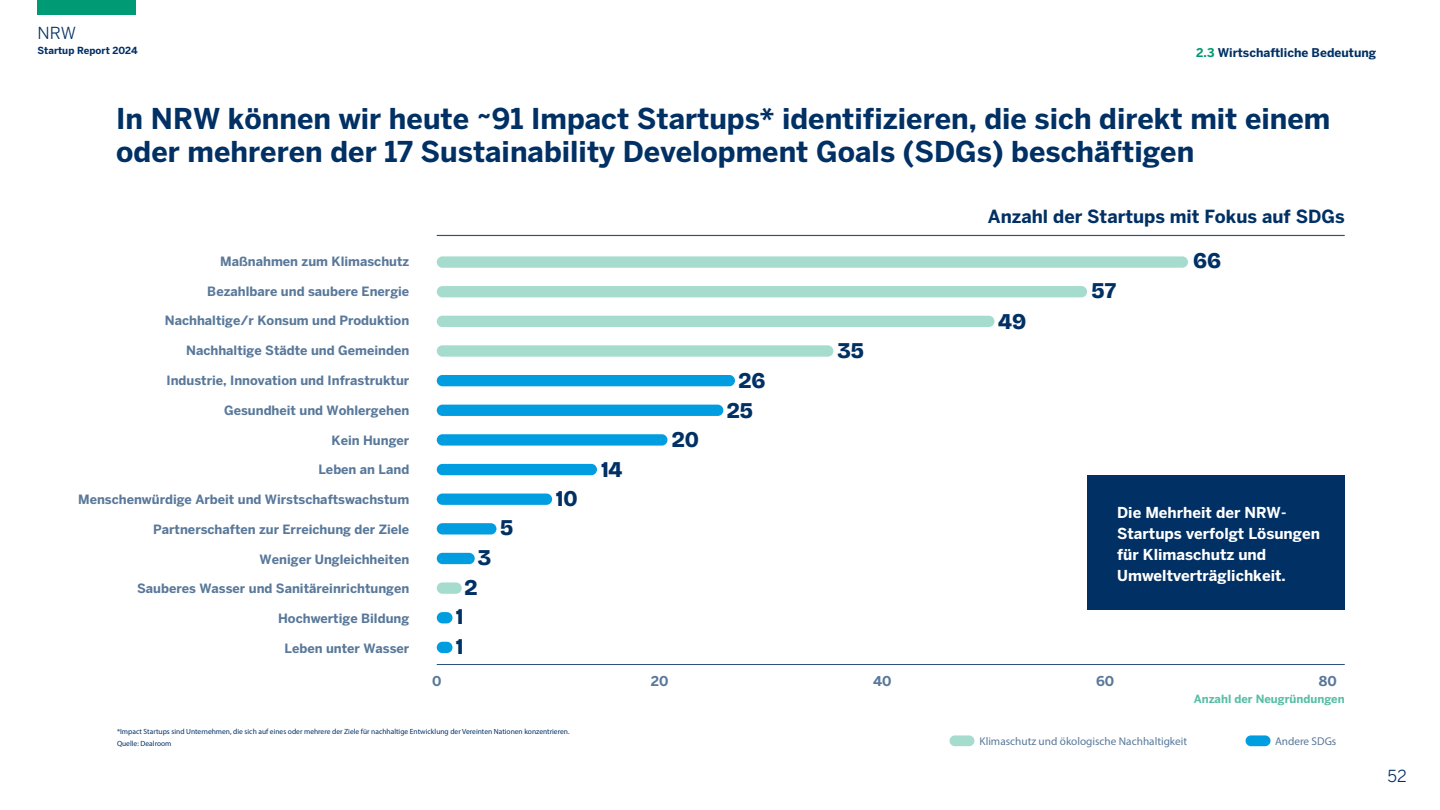
<style>
.page{position:relative;width:1440px;height:810px;background:#fff}
.page>*{position:absolute;margin:0;border:0;box-sizing:border-box;transform-origin:0 0}
.t1{font:700 28.5px/33px "Benton Sans";color:#003064}
.t2{font:800 condensed 22.5px "Bricolage Grotesque 48 pt";color:#003064}
.t3{font:700 18px "Benton Sans";color:#003064}
.t4{font:16.5px "Benton Sans";color:#003064}
.t5{font:700 15px/21px "Benton Sans";color:#fff}
.t6{font:700 13.5px "Benton Sans";color:#59789a}
.t7{font:700 12.75px "Benton Sans";color:#59789a}
.t8{font:700 12px "Benton Sans";color:#003064}
.t9{font:11.25px "Myriad Pro";color:#59789a}
.t10{font:700 11.25px "Benton Sans";color:#59bea5}
.t11{font:700 9.75px "Benton Sans";color:#003064}
.t12{font:7.5px "Myriad Pro";color:#003064}
.s1{color:#009b74}
</style>
<div class="page">
<div style="left:38px;top:0;width:98px;height:15px;background:#009b74"></div>
<div style="left:950px;top:735px;width:24px;height:11px;background:#a6dcce;border-radius:5px"></div>
<div style="left:1246px;top:735px;width:25px;height:11px;background:#009ee0;border-radius:5px"></div>
<hr style="left:437px;top:664px;width:908px;height:1px;background:#2b537e">
<hr style="left:437px;top:235px;width:908px;height:1px;background:#2b537e">
<div style="left:437px;top:256px;width:751px;height:12px;background:#a6dcce;border-radius:6px"></div>
<div style="left:437px;top:316px;width:557px;height:11px;background:#a6dcce;border-radius:6px"></div>
<div style="left:437px;top:375px;width:298px;height:11px;background:#009ee0;border-radius:6px"></div>
<div style="left:437px;top:494px;width:115px;height:11px;background:#009ee0;border-radius:6px"></div>
<div style="left:437px;top:434px;width:230px;height:12px;background:#009ee0;border-radius:6px"></div>
<div style="left:437px;top:553px;width:38px;height:11px;background:#009ee0;border-radius:6px"></div>
<div style="left:437px;top:612px;width:16px;height:11px;background:#009ee0;border-radius:6px"></div>
<div style="left:437px;top:286px;width:650px;height:11px;background:#a6dcce;border-radius:6px"></div>
<div style="left:437px;top:345px;width:396px;height:12px;background:#a6dcce;border-radius:6px"></div>
<div style="left:437px;top:405px;width:286px;height:11px;background:#009ee0;border-radius:6px"></div>
<div style="left:437px;top:523px;width:59px;height:12px;background:#009ee0;border-radius:6px"></div>
<div style="left:437px;top:464px;width:160px;height:11px;background:#009ee0;border-radius:6px"></div>
<div style="left:437px;top:582px;width:25px;height:12px;background:#a6dcce;border-radius:6px"></div>
<div style="left:437px;top:642px;width:16px;height:11px;background:#009ee0;border-radius:6px"></div>
<div style="left:1087px;top:475px;width:258px;height:135px;background:#003064"></div>
<p class="t4" style="left:38px;top:23px;width:40px">NRW</p>
<p class="t11" style="left:38px;top:45px;width:102px">Startup Report 2024</p>
<p class="t8" style="left:1196px;top:45px;width:181px"><span class="s1">2.3</span> Wirtschaftliche Bedeutung</p>
<p class="t1" style="left:116px;top:102px;width:1216px">In NRW können wir heute ~91 Impact Startups* identifizieren, die sich direkt mit einem oder mehreren der 17 Sustainability Development Goals (SDGs) beschäftigen</p>
<p class="t7" style="left:220px;top:254px;width:190px">Maßnahmen zum Klimaschutz</p>
<p class="t7" style="left:207px;top:283px;width:204px">Bezahlbare und saubere Energie</p>
<p class="t7" style="left:165px;top:313px;width:246px">Nachhaltige/r Konsum und Produktion</p>
<p class="t7" style="left:186px;top:343px;width:225px">Nachhaltige Städte und Gemeinden</p>
<p class="t7" style="left:167px;top:373px;width:244px">Industrie, Innovation und Infrastruktur</p>
<p class="t7" style="left:224px;top:403px;width:187px">Gesundheit und Wohlergehen</p>
<p class="t7" style="left:332px;top:432px;width:79px">Kein Hunger</p>
<p class="t7" style="left:319px;top:462px;width:92px">Leben an Land</p>
<p class="t7" style="left:78px;top:492px;width:333px">Menschenwürdige Arbeit und Wirstschaftswachstum</p>
<p class="t7" style="left:153px;top:522px;width:258px">Partnerschaften zur Erreichung der Ziele</p>
<p class="t7" style="left:260px;top:551px;width:151px">Weniger Ungleichheiten</p>
<p class="t7" style="left:137px;top:581px;width:274px">Sauberes Wasser und Sanitäreinrichtungen</p>
<p class="t7" style="left:278px;top:611px;width:133px">Hochwertige Bildung</p>
<p class="t7" style="left:285px;top:641px;width:126px">Leben unter Wasser</p>
<p class="t3" style="left:988px;top:205px;width:358px">Anzahl der Startups mit Fokus auf SDGs</p>
<p class="t2" style="left:478px;top:542px;width:15px">3</p>
<p class="t2" style="left:464px;top:573px;width:15px">2</p>
<p class="t2" style="left:456px;top:602px;width:9px">1</p>
<p class="t2" style="left:456px;top:631px;width:9px">1</p>
<p class="t2" style="left:500px;top:513px;width:15px">5</p>
<p class="t2" style="left:556px;top:484px;width:23px">10</p>
<p class="t2" style="left:601px;top:454px;width:23px">14</p>
<p class="t2" style="left:672px;top:425px;width:29px">20</p>
<p class="t2" style="left:739px;top:365px;width:29px">26</p>
<p class="t2" style="left:727px;top:395px;width:28px">25</p>
<p class="t2" style="left:837px;top:335px;width:28px">35</p>
<p class="t2" style="left:998px;top:306px;width:30px">49</p>
<p class="t2" style="left:1092px;top:276px;width:26px">57</p>
<p class="t2" style="left:1193px;top:246px;width:30px">66</p>
<p class="t5" style="left:1117px;top:502px;width:204px">Die Mehrheit der NRW-<br>Startups verfolgt Lösungen für Klimaschutz und<br>Umweltverträglichkeit.</p>
<p class="t6" style="left:432px;top:673px;width:11px">0</p>
<p class="t6" style="left:651px;top:673px;width:19px">20</p>
<p class="t6" style="left:873px;top:673px;width:20px">40</p>
<p class="t6" style="left:1096px;top:673px;width:20px">60</p>
<p class="t6" style="left:1319px;top:673px;width:20px">80</p>
<p class="t10" style="left:1194px;top:692px;width:153px">Anzahl der Neugründungen</p>
<p class="t12" style="left:117px;top:727px;width:454px">*Impact Startups sind Unternehmen, die sich auf eines oder mehrere der Ziele für nachhaltige Entwicklung der Vereinten Nationen konzentrieren.</p>
<p class="t12" style="left:117px;top:739px;width:56px">Quelle: Dealroom</p>
<p class="t9" style="left:980px;top:734px;width:209px">Klimaschutz und ökologische Nachhaltigkeit</p>
<p class="t9" style="left:1275px;top:734px;width:63px">Andere SDGs</p>
<p class="t4" style="left:1387px;top:766px;width:21px">52</p>
</div>
